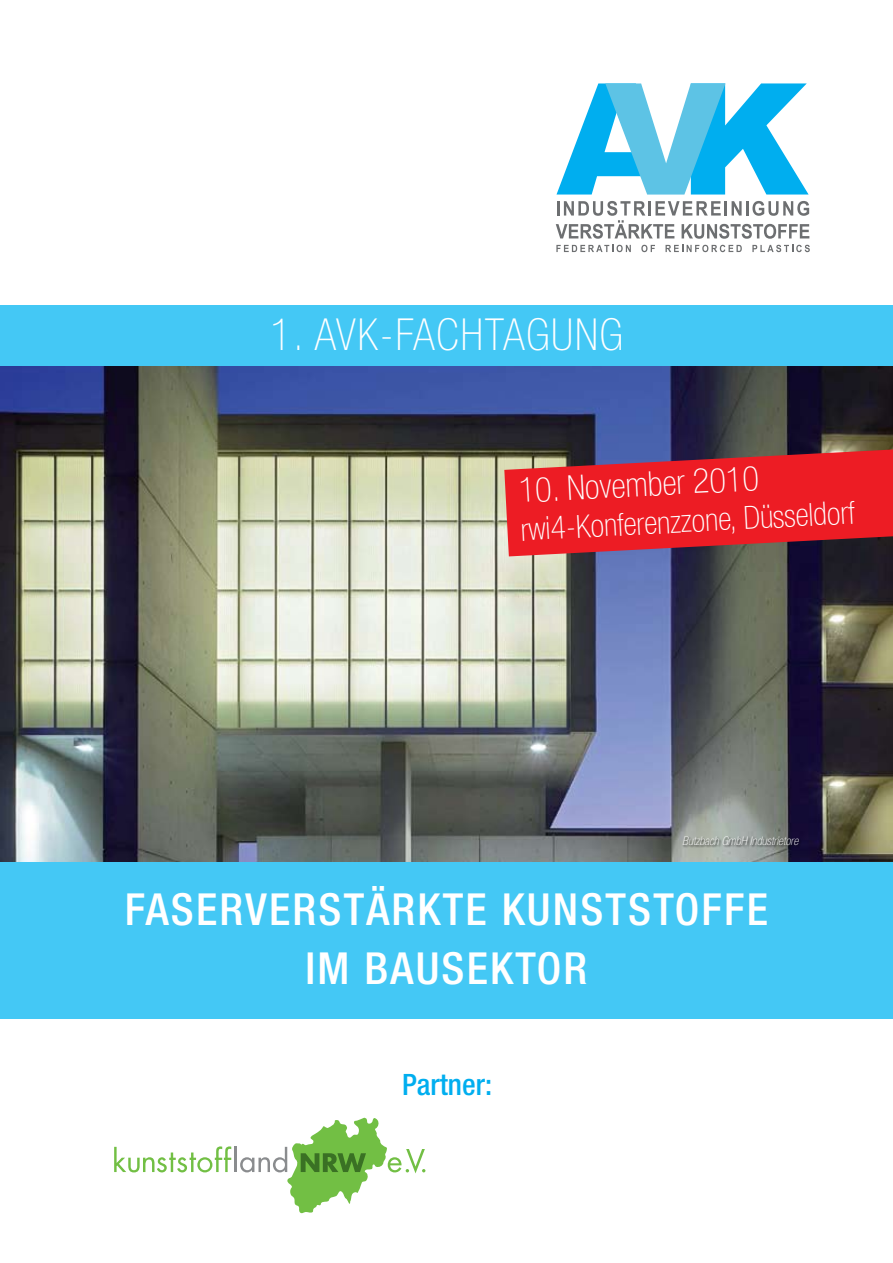
<style>
.page{position:relative;width:893px;height:1263px;background:#fff}
.page>*{position:absolute;margin:0;border:0;box-sizing:border-box;transform-origin:0 0}
.t1{font:500 condensed 44.25px/58.9px "Helvetica Neue LT";letter-spacing:.05em;color:#fff;text-align:center}
.t2{font:100 condensed 44.25px "Helvetica Neue LT";letter-spacing:.04em;color:#fff}
.t3{font:100 condensed 34.35px "Helvetica Neue LT";color:#fff}
.t4{font:100 condensed 31.95px "Helvetica Neue LT";color:#fff}
.t5{font:500 condensed 29.55px "Helvetica Neue LT";color:#00aeef}
.t6{font:italic 100 condensed 12px "Helvetica Neue LT";color:#fff}
</style>
<div class="page">
<img style="left:0;top:365px;width:893px;height:497px">
<svg style="left:556px;top:83px;width:253px;height:112px"></svg>
<svg style="left:556px;top:201px;width:253px;height:38px"></svg>
<svg style="left:556px;top:245px;width:75px;height:7px"></svg>
<svg style="left:641px;top:245px;width:14px;height:7px"></svg>
<svg style="left:665px;top:245px;width:77px;height:7px"></svg>
<svg style="left:752px;top:245px;width:58px;height:7px"></svg>
<div style="left:0;top:305px;width:893px;height:60px;background:#44c8f5"></div>
<div style="left:0;top:862px;width:893px;height:156px;background:#44c8f5"></div>
<svg style="left:504px;top:449px;width:389px;height:107px;background:#ce262f"></svg>
<svg style="left:114px;top:1146px;width:117px;height:26px"></svg>
<hr style="left:235px;top:1147px;width:2px;height:25px;background:#8a8c8e">
<svg style="left:240px;top:1117px;width:185px;height:97px"></svg>
<div style="left:682px;top:836px;width:120px;height:12px;background:#000;opacity:.75"></div>
<p class="t2" style="left:270px;top:309px;width:354px">1. AVK-FACHTAGUNG</p>
<p class="t3" style="left:518px;top:471px;width:242px;rotate:-3deg">10. NOVEMBER 2010</p>
<p class="t4" style="left:520px;top:512px;width:336px;rotate:-3deg">RWI4-KONFERENZZONE, DÜSSELDORF</p>
<p class="t6" style="left:682px;top:834px;width:118px">Butzbach GmbH Industrietore</p>
<p class="t1" style="left:125px;top:879px;width:645px">FASERVERSTÄRKTE KUNSTSTOFF E<br>IM BAUSEKTOR</p>
<p class="t5" style="left:402px;top:1067px;width:92px">PARTNER:</p>
</div>
